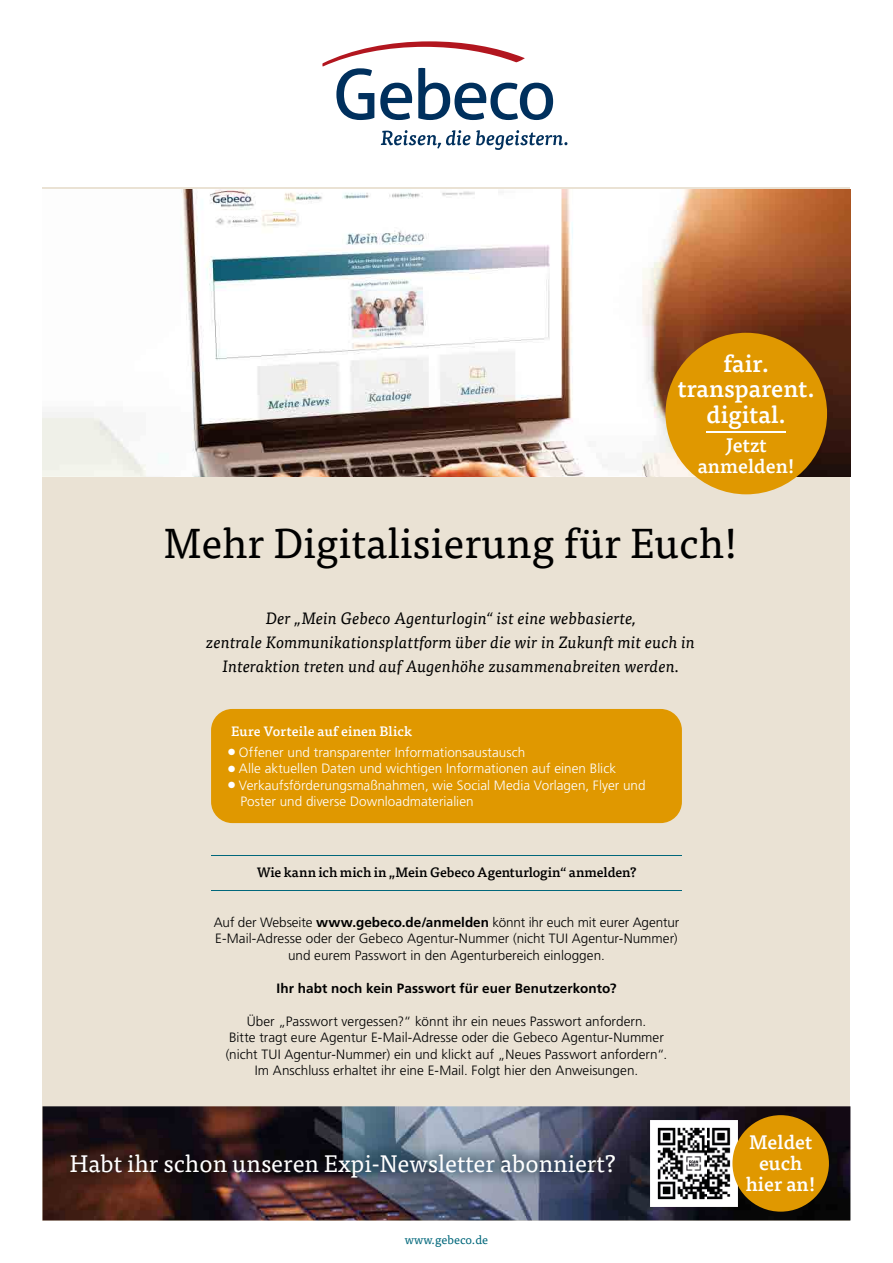
<style>
.page{position:relative;width:893px;height:1263px;background:#fff}
.page>*{position:absolute;margin:0;border:0;box-sizing:border-box;transform-origin:0 0}
.t1{font:42px "Tisa OT";color:#000}
.t2{font:24px "Tisa OT";color:#fff}
.t3{font:500 24px/25.5px "Tisa OT";color:#fff;text-align:center}
.t4{font:500 19.5px/21px "Tisa OT";color:#fff;text-align:center}
.t5{font:italic 16.5px/24px "Tisa OT";letter-spacing:.005em;color:#000;text-align:center}
.t6{font:300 13.5px/16.5px "Frutiger LT Pro";color:#000;text-align:center}
.t7{font:300 13.5px/16.5px "Frutiger LT Pro";letter-spacing:.005em;color:#fff}
.t8{font:500 13.5px "Tisa OT";letter-spacing:-.01em;color:#000}
.t9{font:700 13.5px "Frutiger LT Pro";letter-spacing:.01em;color:#000}
.t10{font:500 13.5px "Tisa OT";letter-spacing:.005em;color:#fff}
.t11{font:12px "Tisa OT";color:#00677b}
.s1{font-weight:700}
</style>
<div class="page">
<div style="left:43px;top:187px;width:807px;height:1033px;background:#eae2d4"></div>
<img style="left:43px;top:189px;width:807px;height:287px">
<svg style="left:322px;top:41px;width:231px;height:79px"></svg>
<svg style="left:381px;top:130px;width:186px;height:20px"></svg>
<div style="left:665px;top:333px;width:162px;height:161px;background:#e09800;border-radius:50%"></div>
<hr style="left:707px;top:431px;width:79px;height:2px;background:#fff">
<hr style="left:211px;top:856px;width:471px;height:1px;background:#00677b">
<hr style="left:211px;top:890px;width:471px;height:1px;background:#00677b">
<div style="left:211px;top:709px;width:471px;height:114px;background:#e09800;border-radius:21px"></div>
<img style="left:43px;top:1106px;width:807px;height:114px">
<img style="left:651px;top:1120px;width:86px;height:86px">
<img style="left:55px;top:1139px;width:575px;height:54px">
<div style="left:732px;top:1115px;width:97px;height:96px;background:#e09800;border-radius:50%"></div>
<h2 class="t3" style="left:678px;top:351px;width:139px">fair. transparent. digital.</h2>
<h3 class="t4" style="left:698px;top:435px;width:99px">Jetzt anmelden!</h3>
<h1 class="t1" style="left:164px;top:518px;width:575px">Mehr Digitalisierung für Euch!</h1>
<p class="t5" style="left:206px;top:607px;width:490px">Der „Mein Gebeco Agenturlogin“ ist eine webbasierte,<br>zentrale Kommunikationsplattform über die wir in Zukunft mit euch in<br>Interaktion treten und auf Augenhöhe zusammenabreiten werden.</p>
<p class="t10" style="left:231px;top:723px;width:183px">Eure Vorteile auf einen Blick</p>
<p class="t7" style="left:228px;top:744px;width:299px">● Offener und transparenter Informationsaustausch</p>
<p class="t7" style="left:228px;top:760px;width:389px">● Alle aktuellen Daten und wichtigen Informationen auf einen Blick</p>
<p class="t7" style="left:240px;top:777px;width:407px;text-indent:-12px">● Verkaufsförderungsmaßnahmen, wie Social Media Vorlagen, Flyer und<br>Poster und diverse Downloadmaterialien</p>
<p class="t8" style="left:257px;top:864px;width:381px">Wie kann ich mich in „Mein Gebeco Agenturlogin“ anmelden?</p>
<p class="t6" style="left:214px;top:914px;width:467px">Auf der Webseite <span class="s1">www.gebeco.de/anmelden</span> könnt ihr euch mit eurer Agentur<br>E-Mail-Adresse oder der Gebeco Agentur-Nummer (nicht TUI Agentur-Nummer) und eurem Passwort in den Agenturbereich einloggen.</p>
<p class="t9" style="left:276px;top:980px;width:342px">Ihr habt noch kein Passwort für euer Benutzerkonto?</p>
<p class="t6" style="left:226px;top:1013px;width:443px">Über „Passwort vergessen?“ könnt ihr ein neues Passwort anfordern.<br>Bitte tragt eure Agentur E-Mail-Adresse oder die Gebeco Agentur-Nummer (nicht TUI Agentur-Nummer) ein und klickt auf „Neues Passwort anfordern“.<br>Im Anschluss erhaltet ihr eine E-Mail. Folgt hier den Anweisungen.</p>
<h2 class="t2" style="left:70px;top:1149px;width:547px">Habt ihr schon unseren Expi-Newsletter abonniert?</h2>
<p class="t11" style="left:405px;top:1233px;width:85px">www.gebeco.de</p>
<h3 class="t4" style="left:746px;top:1131px;width:72px">Meldet euch hier an!</h3>
</div>
